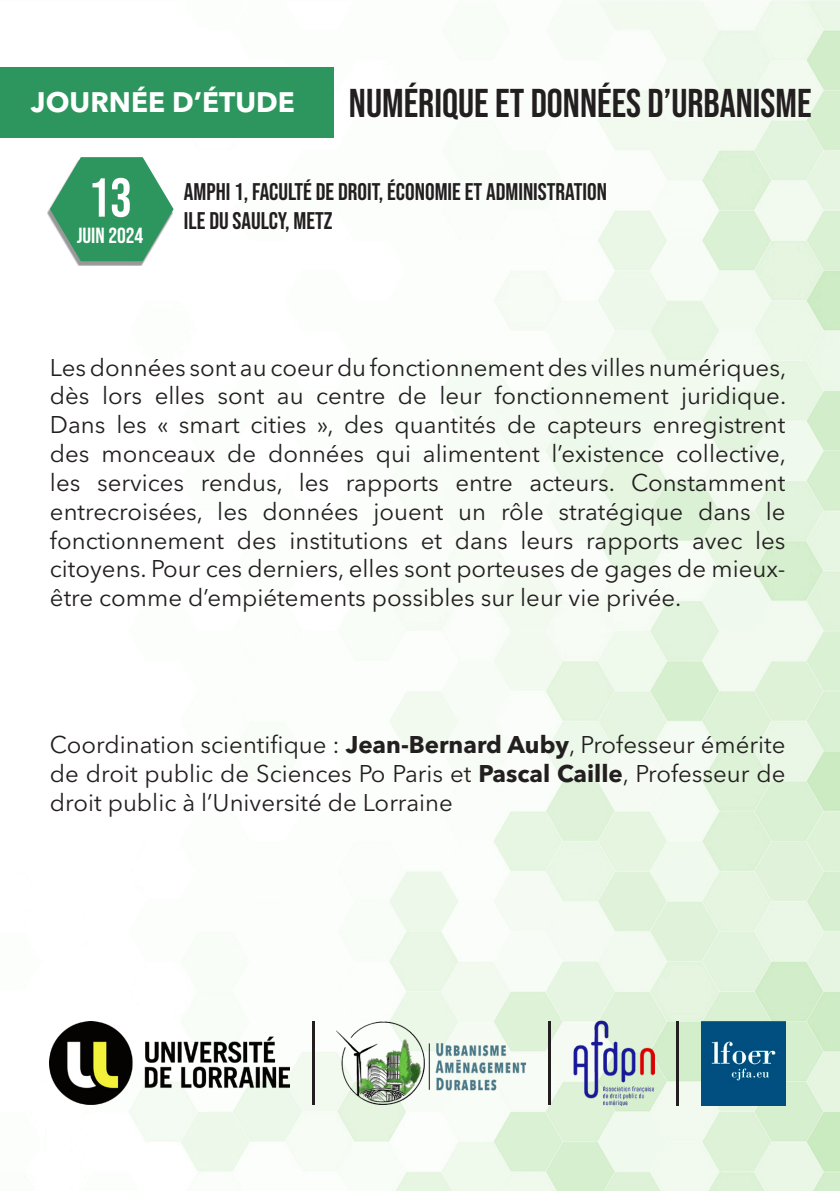
<style>
.page{position:relative;width:840px;height:1191px;background:#fff}
.page>*{position:absolute;margin:0;border:0;box-sizing:border-box;transform-origin:0 0}
.t1{font:54.8px "Bebas Neue";color:#fff}
.t2{font:40px "Bebas Neue";color:#231f20}
.t3{font:700 28px "Avenir Next LT Pro";color:#fff}
.t4{font:24px/28.8px "Avenir Next LT Pro";color:#231f20;text-align:justify}
.t5{font:24px "Bebas Neue";color:#231f20}
.t6{font:21.8px "Bebas Neue";color:#fff}
.s1{font-weight:700}
</style>
<div class="page">
<img style="left:49px;top:0;width:790px;height:1191px">
<div style="left:0;top:67px;width:333px;height:71px;background:#2c965e"></div>
<div style="left:47px;top:160px;width:126px;height:106px;background:#231f20;opacity:.46"></div>
<svg style="left:50px;top:157px;width:123px;height:104px"></svg>
<img style="left:573px;top:1020px;width:81px;height:85px">
<hr style="left:548px;top:1021px;width:2px;height:83px;background:#231f20">
<img style="left:336px;top:1021px;width:190px;height:83px">
<hr style="left:312px;top:1021px;width:2px;height:83px;background:#231f20">
<img style="left:50px;top:1021px;width:239px;height:83px">
<img style="left:700px;top:1021px;width:85px;height:84px">
<hr style="left:676px;top:1020px;width:2px;height:85px;background:#231f20">
<p class="t3" style="left:31px;top:85px;width:265px">JOURNÉE D’ÉTUDE</p>
<p class="t2" style="left:349px;top:81px;width:464px">NUMÉRIQUE ET DONNÉES D’URBANISME</p>
<p class="t1" style="left:88px;top:167px;width:45px">13</p>
<p class="t6" style="left:77px;top:223px;width:68px">JUIN 2024</p>
<p class="t5" style="left:184px;top:178px;width:424px">AMPHI 1, FACULTÉ DE DROIT, ÉCONOMIE ET ADMINISTRATION</p>
<p class="t5" style="left:184px;top:207px;width:150px">ILE DU SAULCY, METZ</p>
<p class="t4" style="left:50px;top:353px;width:737px">Les données sont au coeur du fonctionnement des villes numériques, dès lors elles sont au centre de leur fonctionnement juridique.<br>Dans les « smart cities », des quantités de capteurs enregistrent des monceaux de données qui alimentent l’existence collective, les services rendus, les rapports entre acteurs. Constamment entrecroisées, les données jouent un rôle stratégique dans le fonctionnement des institutions et dans leurs rapports avec les citoyens. Pour ces derniers, elles sont porteuses de gages de mieux&shy;être comme d’empiétements possibles sur leur vie privée.</p>
<p class="t4" style="left:50px;top:730px;width:736px">Coordination scientifique : <span class="s1">Jean-Bernard Auby</span>, Professeur émérite de droit public de Sciences Po Paris et <span class="s1">Pascal Caille</span>, Professeur de droit public à l’Université de Lorraine</p>
</div>
